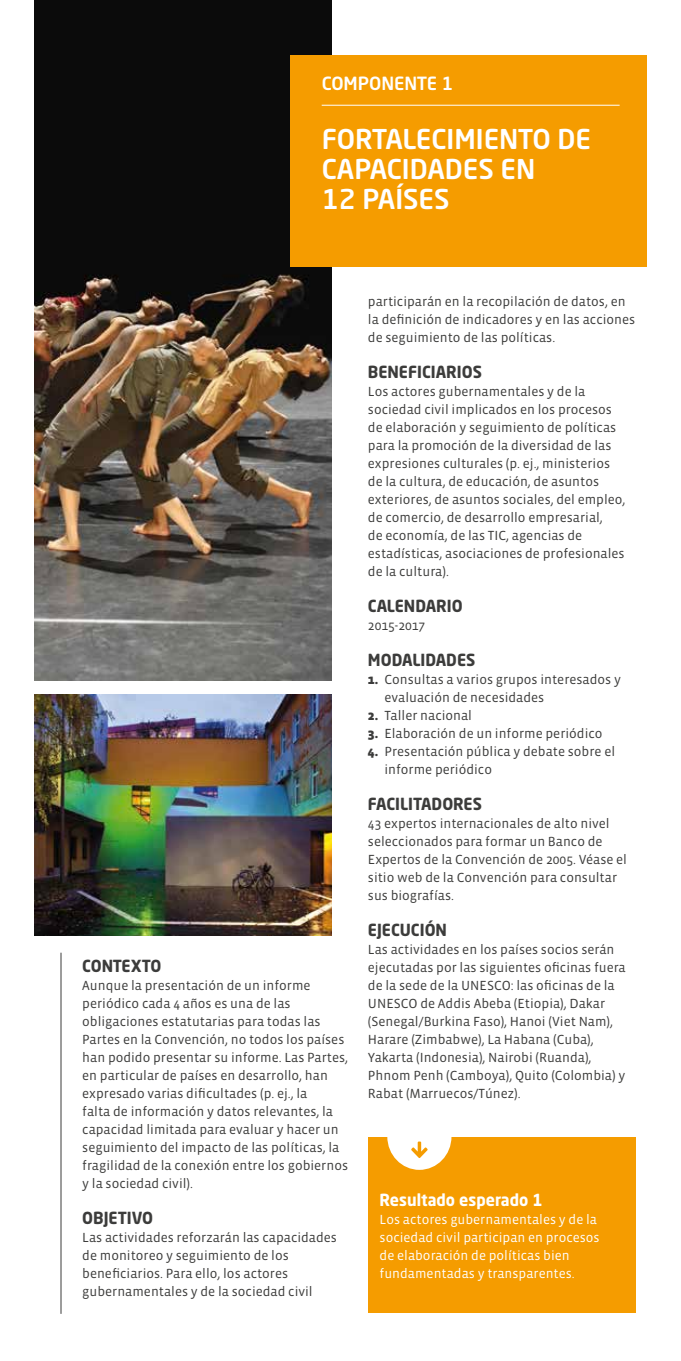
<style>
.page{position:relative;width:681px;height:1361px;background:#fff}
.page>*{position:absolute;margin:0;border:0;box-sizing:border-box;transform-origin:0 0}
.t1{font:500 27px/30px "Neo Sans Std";color:#fff}
.t2{font:500 18px "Neo Sans Std";color:#fff}
.t3{font:700 16.5px "Neo Sans Std";color:#3c3c3b;scale:.95 1}
.t4{font:700 16.5px "Neo Sans Std";color:#fff;scale:.95 1}
.t5{font:700 16.5px "Neo Sans Std";letter-spacing:-.02em;color:#3c3c3b;scale:.95 1}
.t6{font:13.5px/18px "Vista Sans";color:#3c3c3b}
.t7{font:13.5px/18px "Vista Sans";color:#fff}
.s1{font-weight:900}
</style>
<div class="page">
<div style="left:368px;top:1137px;width:267px;height:176px;background:#f59c00"></div>
<svg style="left:387px;top:1137px;width:64px;height:33px"></svg>
<hr style="left:61px;top:952px;width:1px;height:362px;background:#3c3c3b">
<img style="left:34px;top:0;width:298px;height:680px">
<img style="left:34px;top:694px;width:298px;height:241px">
<div style="left:290px;top:55px;width:356px;height:212px;background:#f59c00"></div>
<hr style="left:321px;top:105px;width:298px;height:1px;background:#fff">
<h2 class="t2" style="left:321px;top:72px;width:133px">COMPONENTE 1</h2>
<h1 class="t1" style="left:321px;top:123px;width:271px">FORTALECIMIENTO DE<br>CAPACIDADES EN<br>12 PAÍSES</h1>
<p class="t5" style="left:82px;top:955px;width:85px">CONTEXTO</p>
<p class="t6" style="left:82px;top:977px;width:267px">Aunque la presentación de un informe periódico cada 4 años es una de las obligaciones estatutarias para todas las Partes en la Convención, no todos los países han podido presentar su informe. Las Partes, en particular de países en desarrollo, han expresado varias dificultades (p. ej., la<br>falta de información y datos relevantes, la capacidad limitada para evaluar y hacer un seguimiento del impacto de las políticas, la fragilidad de la conexión entre los gobiernos y la sociedad civil).</p>
<p class="t3" style="left:82px;top:1207px;width:76px">OBJETIVO</p>
<p class="t6" style="left:82px;top:1229px;width:256px">Las actividades reforzarán las capacidades de monitoreo y seguimiento de los beneficiarios. Para ello, los actores gubernamentales y de la sociedad civil</p>
<p class="t6" style="left:368px;top:293px;width:268px">participarán en la recopilación de datos, en la definición de indicadores y en las acciones de seguimiento de las políticas.</p>
<p class="t3" style="left:368px;top:361px;width:121px">BENEFICIARIOS</p>
<p class="t6" style="left:368px;top:383px;width:259px">Los actores gubernamentales y de la sociedad civil implicados en los procesos de elaboración y seguimiento de políticas para la promoción de la diversidad de las expresiones culturales (p. ej., ministerios de la cultura, de educación, de asuntos exteriores, de asuntos sociales, del empleo, de comercio, de desarrollo empresarial,<br>de economía, de las TIC, agencias de estadísticas, asociaciones de profesionales de la cultura).</p>
<p class="t3" style="left:368px;top:595px;width:101px">CALENDARIO</p>
<p class="t6" style="left:368px;top:617px;width:59px">2015-2017</p>
<p class="t3" style="left:368px;top:649px;width:114px">MODALIDADES</p>
<p class="t6" style="left:384px;top:671px;width:238px;text-indent:-16px"><span class="s1">1.</span> Consultas a varios grupos interesados y evaluación de necesidades</p>
<p class="t6" style="left:368px;top:707px;width:106px"><span class="s1">2.</span> Taller nacional</p>
<p class="t6" style="left:368px;top:725px;width:236px"><span class="s1">3.</span> Elaboración de un informe periódico</p>
<p class="t6" style="left:384px;top:743px;width:232px;text-indent:-16px"><span class="s1">4.</span> Presentación pública y debate sobre el informe periódico</p>
<p class="t3" style="left:368px;top:793px;width:121px">FACILITADORES</p>
<p class="t6" style="left:368px;top:815px;width:260px">43 expertos internacionales de alto nivel seleccionados para formar un Banco de Expertos de la Convención de 2005. Véase el sitio web de la Convención para consultar sus biografías.</p>
<p class="t3" style="left:368px;top:919px;width:85px">EJECUCIÓN</p>
<p class="t6" style="left:368px;top:941px;width:259px">Las actividades en los países socios serán ejecutadas por las siguientes oficinas fuera de la sede de la UNESCO: las oficinas de la UNESCO de Addis Abeba (Etiopia), Dakar (Senegal/Burkina Faso), Hanoi (Viet Nam), Harare (Zimbabwe), La Habana (Cuba), Yakarta (Indonesia), Nairobi (Ruanda), Phnom Penh (Camboya), Quito (Colombia) y Rabat (Marruecos/Túnez).</p>
<p class="t4" style="left:379px;top:1189px;width:173px">Resultado esperado 1</p>
<p class="t7" style="left:379px;top:1211px;width:221px">Los actores gubernamentales y de la sociedad civil participan en procesos de elaboración de políticas bien fundamentadas y transparentes.</p>
</div>
